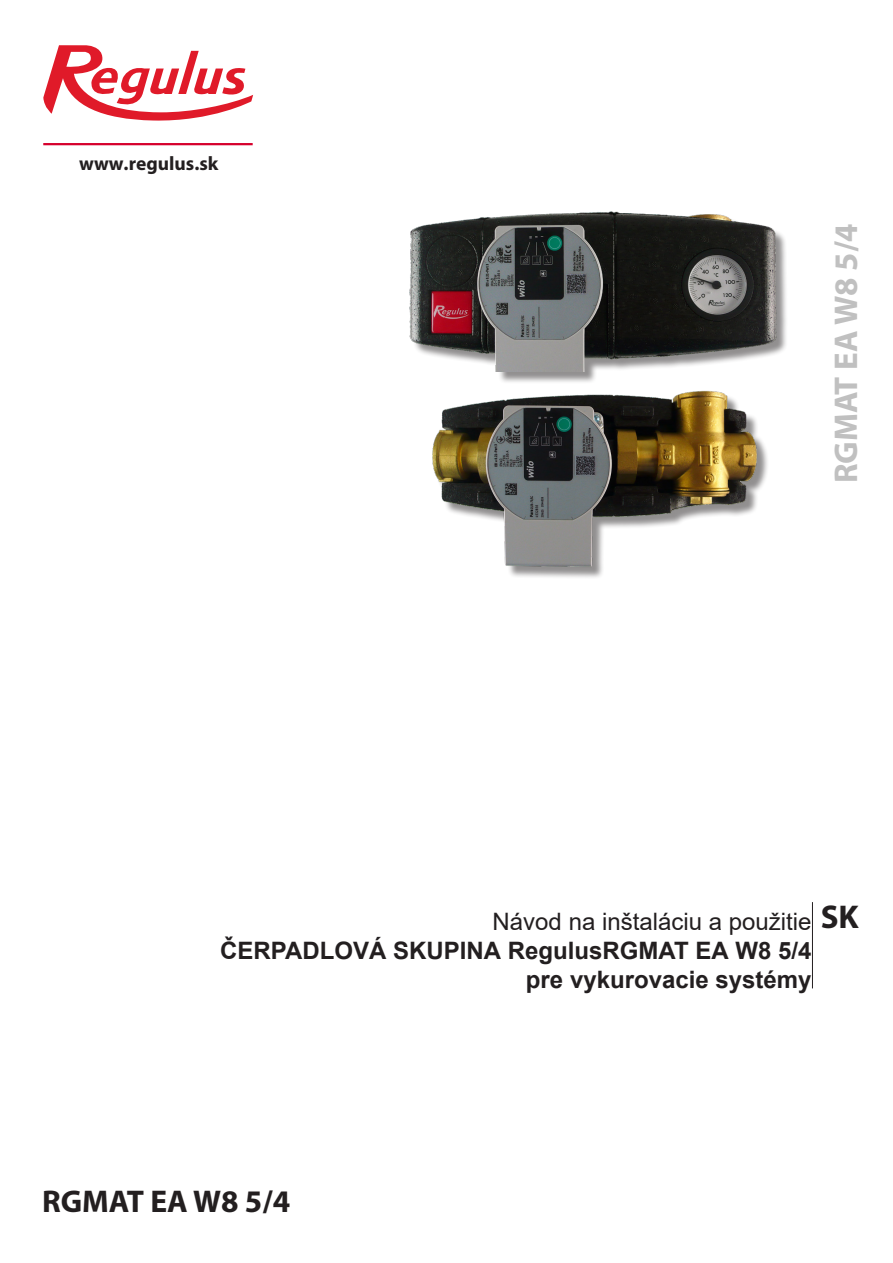
<style>
.page{position:relative;width:893px;height:1263px;background:#fff}
.page>*{position:absolute;margin:0;border:0;box-sizing:border-box;transform-origin:0 0}
.t1{font:700 33px "Myriad Pro";color:#c0c0c0}
.t2{font:700 33px "Myriad Pro";color:#231f20}
.t3{font:700 31.5px "Myriad Pro";color:#231f20}
.t4{font:700 24px/28.8px "Arial";color:#231f20;text-align:right}
.t5{font:24px "Arial";color:#231f20}
.t6{font:700 19.5px "Myriad Pro";color:#231f20}
.s1{font-style:inherit}
</style>
<div class="page">
<svg style="left:43px;top:45px;width:210px;height:76px"></svg>
<hr style="left:43px;top:143px;width:210px;height:2px;background:#d6002d">
<hr style="left:812px;top:902px;width:1px;height:86px;background:#231f20">
<div style="left:412px;top:214px;width:376px;height:170px;background:#231f20;opacity:.5"></div>
<img style="left:409px;top:211px;width:370px;height:160px">
<div style="left:435px;top:394px;width:334px;height:185px;background:#231f20;opacity:.5"></div>
<img style="left:432px;top:390px;width:325px;height:180px">
<p class="t6" style="left:79px;top:150px;width:141px">www.regulus.sk</p>
<p class="t1" style="left:824px;top:483px;width:261px;rotate:-90deg">RGMAT EA W8 5/4</p>
<p class="t5" style="left:493px;top:905px;width:320px">Návod na in<span class="s1">štaláciu</span> a použit<span class="s1">ie</span></p>
<p class="t2" style="left:821px;top:895px;width:40px">SK</p>
<p class="t4" style="left:220px;top:936px;width:593px">ČERPADLOVÁ SKUPINA RegulusRGMAT EA W8 5/4 pr<span class="s1">e vykurovacie</span> systémy</p>
<p class="t3" style="left:42px;top:1181px;width:250px">RGMAT EA W8 5/4</p>
</div>
